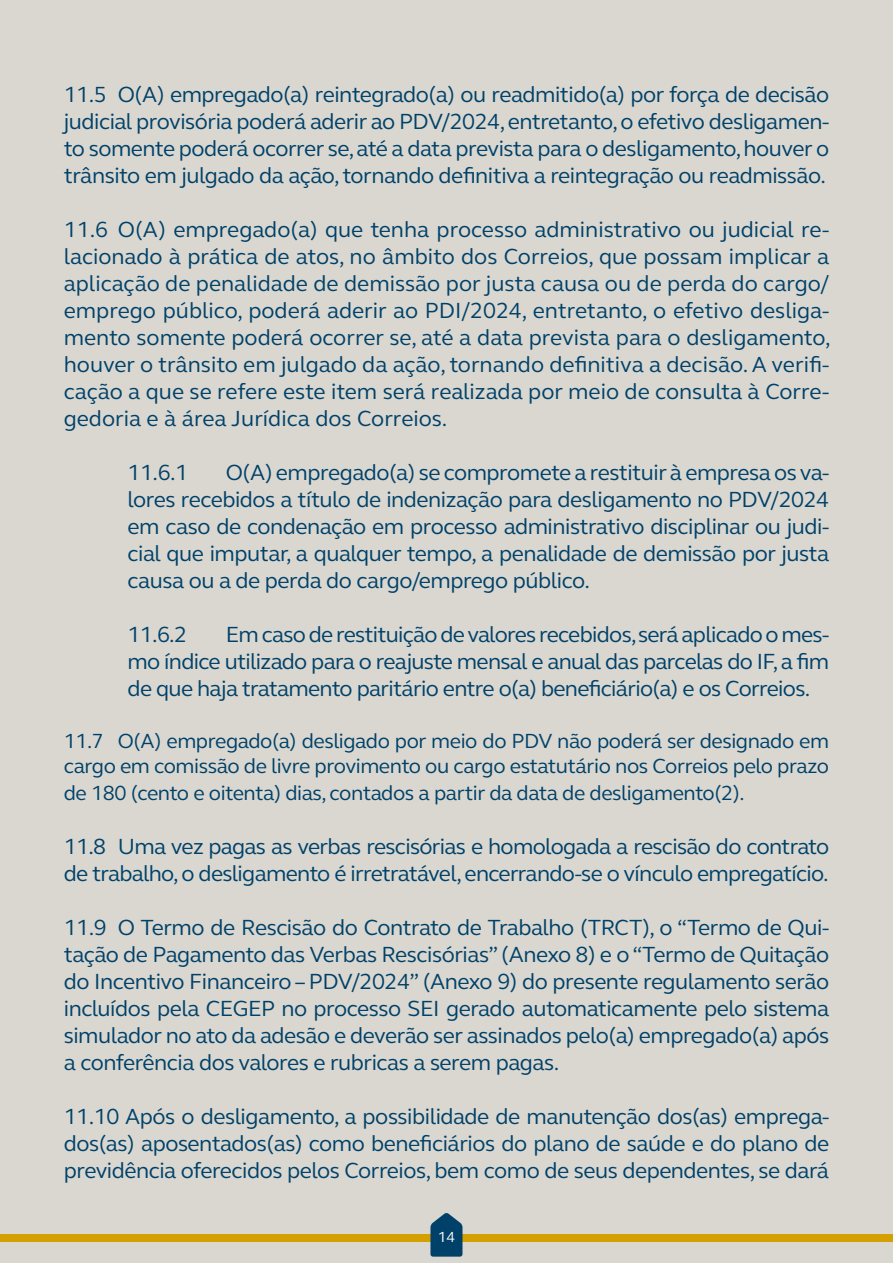
<style>
.page{position:relative;width:893px;height:1263px;background:#fff}
.page>*{position:absolute;margin:0;border:0;box-sizing:border-box;transform-origin:0 0}
.t1{font:22.5px/27px "FS Elliot";letter-spacing:-.03em;color:#004169;text-align:justify}
.t2{font:21px/26.1px "FS Elliot";letter-spacing:-.02em;color:#004169;text-align:justify}
.t3{font:15px "FS Elliot";color:#fff}
</style>
<div class="page">
<div style="left:0;top:0;width:892px;height:1263px;background:#dad7d0"></div>
<div style="left:0;top:1234px;width:893px;height:8px;background:#d49f00"></div>
<svg style="left:430px;top:1213px;width:32px;height:43px"></svg>
<p class="t1" style="left:64px;top:80px;width:767px">11.5 O(A) empregado(a) reintegrado(a) ou readmitido(a) por força de decisão judicial provisória poderá aderir ao PDV/2024, entretanto, o efetivo desligamen&shy;to somente poderá ocorrer se, até a data prevista para o desligamento, houver o trânsito em julgado da ação, tornando definitiva a reintegração ou readmissão.</p>
<p class="t1" style="left:64px;top:215px;width:768px">11.6 O(A) empregado(a) que tenha processo administrativo ou judicial re&shy;lacionado à prática de atos, no âmbito dos Correios, que possam implicar a aplicação de penalidade de demissão por justa causa ou de perda do cargo/ emprego público, poderá aderir ao PDI/2024, entretanto, o efetivo desliga&shy;mento somente poderá ocorrer se, até a data prevista para o desligamento, houver o trânsito em julgado da ação, tornando definitiva a decisão. A verifi&shy;cação a que se refere este item será realizada por meio de consulta à Corre&shy;gedoria e à área Jurídica dos Correios.</p>
<p class="t1" style="left:128px;top:458px;width:62px">11.6.1</p>
<p class="t1" style="left:128px;top:458px;width:703px;text-indent:98px">O(A) empregado(a) se compromete a restituir à empresa os va&shy;lores recebidos a título de indenização para desligamento no PDV/2024 em caso de condenação em processo administrativo disciplinar ou judi&shy;cial que imputar, a qualquer tempo, a penalidade de demissão por justa causa ou a de perda do cargo/emprego público.</p>
<p class="t1" style="left:128px;top:620px;width:61px">11.6.2</p>
<p class="t1" style="left:128px;top:620px;width:703px;text-indent:98px">Em caso de restituição de valores recebidos,será aplicado o mes&shy;mo índice utilizado para o reajuste mensal e anual das parcelas do IF, a fim de que haja tratamento paritário entre o(a) beneficiário(a) e os Correios.</p>
<p class="t2" style="left:64px;top:727px;width:767px">11.7 O(A) empregado(a) desligado por meio do PDV não poderá ser designado em cargo em comissão de livre provimento ou cargo estatutário nos Correios pelo prazo de 180 (cento e oitenta) dias, contados a partir da data de desligamento(2).</p>
<p class="t1" style="left:64px;top:833px;width:767px">11.8 Uma vez pagas as verbas rescisórias e homologada a rescisão do contrato de trabalho, o desligamento é irretratável, encerrando-se o vínculo empregatício.</p>
<p class="t1" style="left:64px;top:914px;width:767px">11.9 O Termo de Rescisão do Contrato de Trabalho (TRCT), o “Termo de Qui&shy;tação de Pagamento das Verbas Rescisórias” (Anexo 8) e o “Termo de Quitação do Incentivo Financeiro – PDV/2024” (Anexo 9) do presente regulamento serão incluídos pela CEGEP no processo SEI gerado automaticamente pelo sistema simulador no ato da adesão e deverão ser assinados pelo(a) empregado(a) após a conferência dos valores e rubricas a serem pagas.</p>
<p class="t1" style="left:64px;top:1103px;width:767px">11.10 Após o desligamento, a possibilidade de manutenção dos(as) emprega&shy;dos(as) aposentados(as) como beneficiários do plano de saúde e do plano de previdência oferecidos pelos Correios, bem como de seus dependentes, se dará</p>
<p class="t3" style="left:438px;top:1227px;width:19px">14</p>
</div>
